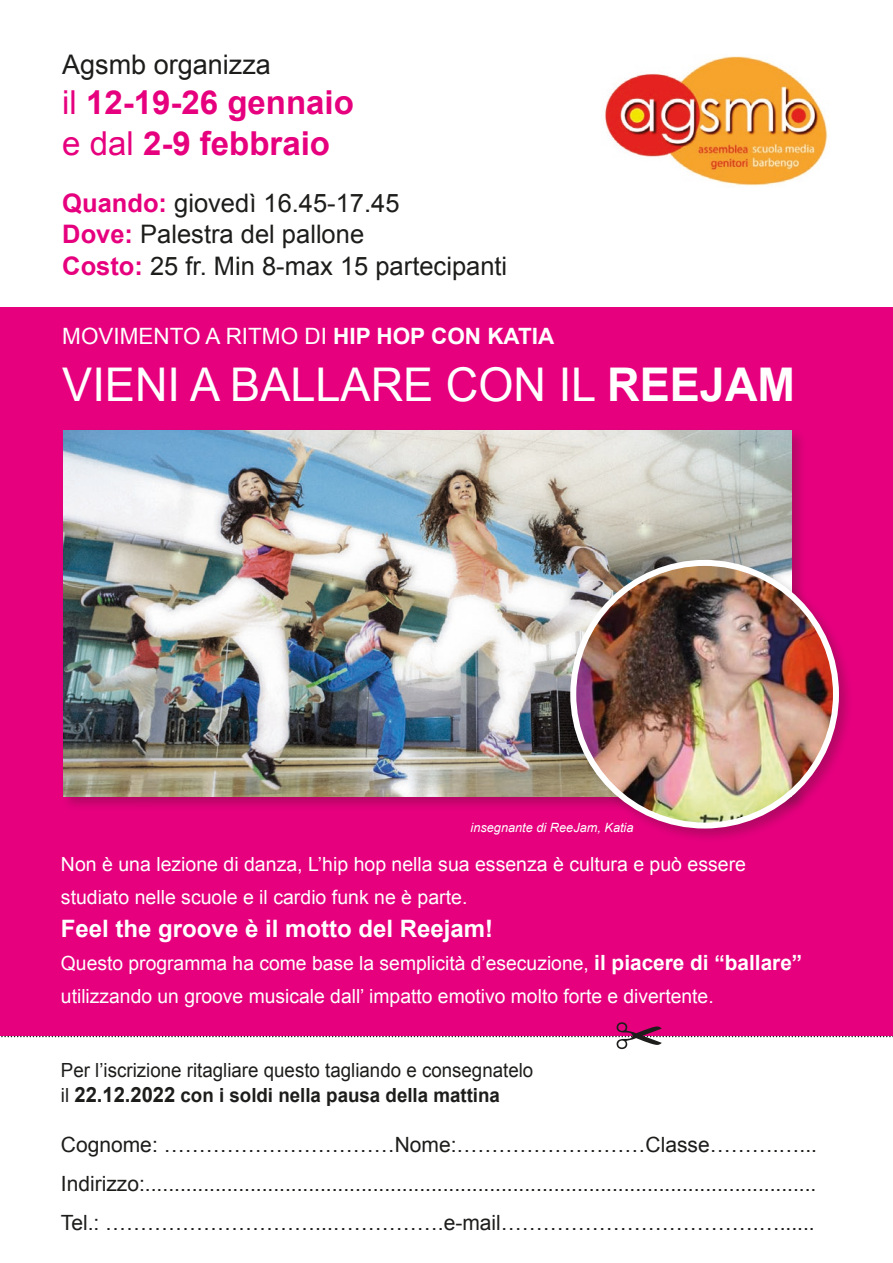
<style>
.page{position:relative;width:893px;height:1263px;background:#fff}
.page>*{position:absolute;margin:0;border:0;box-sizing:border-box;transform-origin:0 0}
.t1{font:46.5px "Arial";color:#fff}
.t2{font:700 33px "Arial";color:#e6007e}
.t3{font:27px "Arial";color:#1d1d1b}
.t4{font:25.5px/31.5px "Arial";color:#1d1d1b}
.t5{font:700 24px "Arial";color:#fff}
.t6{font:22.5px "Arial";color:#fff}
.t7{font:21px "Arial";color:#1d1d1b}
.t8{font:19.5px/33px "Arial";color:#fff}
.t9{font:19.5px/25.2px "Arial";color:#1d1d1b;scale:.96 1}
.t10{font:italic 12.75px "Arial";color:#fff}
.s1{font-weight:400}
.s2{font-weight:700;color:#e6007e}
.s3{font-weight:700}
.s4{font-weight:700;font-size:21px}
</style>
<div class="page">
<div style="left:0;top:307px;width:893px;height:728px;background:#e6007e"></div>
<img style="left:605px;top:56px;width:223px;height:130px">
<div style="left:61px;top:427px;width:746px;height:384px;background:#1d1d1b;opacity:.25"></div>
<img style="left:64px;top:430px;width:728px;height:366px">
<div style="left:567px;top:557px;width:287px;height:287px;background:#1d1d1b;opacity:.25"></div>
<img style="left:573px;top:563px;width:261px;height:262px">
<div style="left:570px;top:560px;width:269px;height:268px;border:6px solid #fff;border-radius:50%"></div>
<svg style="left:0;top:1022px;width:893px;height:27px"></svg>
<p class="t3" style="left:62px;top:46px;width:210px">Agsmb organizza</p>
<p class="t2" style="left:62px;top:81px;width:293px"><span class="s1">il</span> 12-19-26 gennaio</p>
<p class="t2" style="left:62px;top:121px;width:269px"><span class="s1">e dal</span> 2-9 febbraio</p>
<p class="t4" style="left:62px;top:187px;width:339px"><span class="s2">Quando:</span> giovedì 16.45-17.45<br><span class="s2">Dove:</span> Palestra del pallone</p>
<p class="t4" style="left:62px;top:250px;width:446px"><span class="s2">Costo:</span> 25 fr. Min 8-max 15 partecipanti</p>
<p class="t6" style="left:62px;top:321px;width:494px">MOVIMENTO A RITMO DI <span class="s3">HIP HOP CON KATIA</span></p>
<p class="t1" style="left:62px;top:354px;width:734px">VIENI A BALLARE CON IL <span class="s3">REEJAM</span></p>
<p class="t10" style="left:471px;top:819px;width:164px">insegnante di ReeJam, Katia</p>
<p class="t8" style="left:61px;top:848px;width:687px">Non è una lezione di danza, L’hip hop nella sua essenza è cultura e può essere studiato nelle scuole e il cardio funk ne è parte.</p>
<p class="t5" style="left:61px;top:913px;width:434px">Feel the groove è il motto del Reejam!</p>
<p class="t8" style="left:61px;top:947px;width:743px">Questo programma ha come base la semplicità d’esecuzione, <span class="s4">il piacere di “ballare” </span>utilizzando un groove musicale dall’ impatto emotivo molto forte e divertente.</p>
<p class="t9" style="left:61px;top:1058px;width:494px">Per l’iscrizione ritagliare questo tagliando e consegnatelo il <span class="s4">22.12.2022</span> <span class="s3">con i soldi nella pausa della mattina</span></p>
<p class="t7" style="left:61px;top:1131px;width:758px">Cognome: ……………………………Nome:………………………Classe……….…...</p>
<p class="t7" style="left:61px;top:1170px;width:757px">Indirizzo:...................................................................................................................</p>
<p class="t7" style="left:61px;top:1209px;width:755px">Tel.: …………………………...…………….e-mail……………………………….…......</p>
</div>
